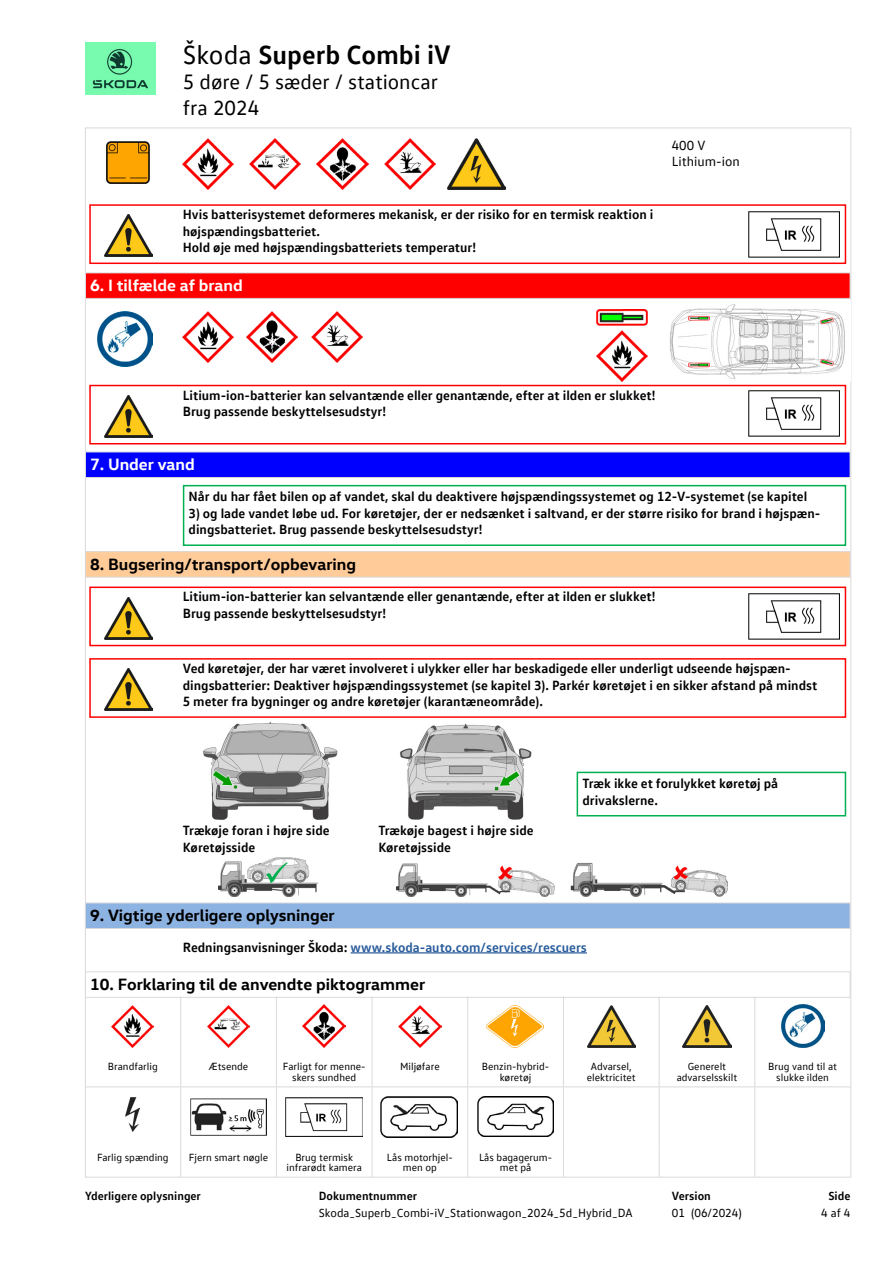
<style>
.page{position:relative;width:893px;height:1263px;background:#fff}
.page>*{position:absolute;margin:0;border:0;box-sizing:border-box;transform-origin:0 0}
.t1{font:700 27px "VW Text Office";color:#000}
.t2{font:21px/25.5px "VW Text Office";color:#000}
.t3{font:700 16.5px "VW Head Office";color:#000}
.t4{font:700 16.5px "VW Head Office";color:#fff}
.t5{font:700 13.5px/16.5px "VW Text Office";color:#000}
.t6{font:700 13.5px "VW Text Office";color:#275b9b}
.t7{font:13.5px/16.5px "VW Text Office";color:#000}
.t8{font:12px "VW Text Office";color:#000}
.t9{font:700 12px "VW Text Office";color:#000}
.t10{font:10.5px/10.5px "VW Text Office";color:#000;text-align:center}
.s1{font-weight:400}
.s2{color:#000}
</style>
<div class="page">
<img style="left:85px;top:43px;width:71px;height:52px">
<img style="left:104px;top:669px;width:48px;height:41px">
<div style="left:89px;top:658px;width:757px;height:60px;border:2px solid #f00"></div>
<div style="left:183px;top:485px;width:663px;height:61px;border:2px solid #00b050"></div>
<div style="left:577px;top:772px;width:269px;height:44px;border:2px solid #00b050"></div>
<img style="left:104px;top:395px;width:48px;height:42px">
<div style="left:89px;top:385px;width:757px;height:59px;border:2px solid #f00"></div>
<img style="left:748px;top:390px;width:92px;height:47px">
<img style="left:104px;top:597px;width:48px;height:42px">
<div style="left:89px;top:586px;width:757px;height:60px;border:2px solid #f00"></div>
<img style="left:748px;top:594px;width:92px;height:46px">
<div style="left:85px;top:273px;width:765px;height:25px;background:#f00"></div>
<div style="left:85px;top:272px;width:765px;height:27px;border:1px solid #dadada"></div>
<div style="left:85px;top:452px;width:765px;height:25px;background:#00f"></div>
<div style="left:85px;top:452px;width:765px;height:26px;border:1px solid #dadada"></div>
<div style="left:85px;top:552px;width:765px;height:25px;background:#fc9"></div>
<div style="left:85px;top:551px;width:765px;height:26px;border:1px solid #dadada"></div>
<div style="left:85px;top:971px;width:765px;height:27px;border:1px solid #dadada"></div>
<img style="left:97px;top:312px;width:55px;height:55px">
<img style="left:183px;top:312px;width:51px;height:51px">
<img style="left:247px;top:312px;width:51px;height:51px">
<img style="left:311px;top:312px;width:51px;height:51px">
<hr style="left:85px;top:128px;width:765px;height:1px;background:#dadada">
<hr style="left:85px;top:128px;width:1px;height:1049px;background:#dadada">
<hr style="left:850px;top:128px;width:1px;height:1049px;background:#dadada">
<img style="left:219px;top:857px;width:99px;height:39px">
<img style="left:396px;top:862px;width:331px;height:34px">
<div style="left:85px;top:903px;width:765px;height:25px;background:#8db3e2"></div>
<div style="left:85px;top:902px;width:765px;height:27px;border:1px solid #dadada"></div>
<hr style="left:351px;top:952px;width:236px;height:1px;background:#275b9b">
<img style="left:104px;top:215px;width:48px;height:42px">
<div style="left:89px;top:204px;width:757px;height:60px;border:2px solid #f00"></div>
<img style="left:183px;top:138px;width:51px;height:51px">
<img style="left:250px;top:138px;width:51px;height:51px">
<img style="left:317px;top:138px;width:51px;height:52px">
<img style="left:384px;top:138px;width:51px;height:51px">
<img style="left:448px;top:138px;width:58px;height:51px">
<img style="left:106px;top:142px;width:43px;height:41px">
<img style="left:748px;top:212px;width:92px;height:46px">
<img style="left:669px;top:304px;width:176px;height:75px">
<img style="left:596px;top:330px;width:51px;height:52px">
<img style="left:596px;top:309px;width:51px;height:16px">
<img style="left:203px;top:722px;width:135px;height:98px">
<img style="left:400px;top:723px;width:131px;height:97px">
<hr style="left:276px;top:1087px;width:1px;height:59px;background:#dadada">
<hr style="left:372px;top:1087px;width:1px;height:59px;background:#dadada">
<hr style="left:467px;top:1087px;width:1px;height:59px;background:#dadada">
<hr style="left:563px;top:1087px;width:1px;height:59px;background:#dadada">
<hr style="left:659px;top:1087px;width:1px;height:59px;background:#dadada">
<hr style="left:754px;top:1087px;width:1px;height:59px;background:#dadada">
<hr style="left:276px;top:1146px;width:1px;height:31px;background:#dadada">
<hr style="left:372px;top:1146px;width:1px;height:31px;background:#dadada">
<hr style="left:467px;top:1146px;width:1px;height:31px;background:#dadada">
<hr style="left:563px;top:1146px;width:1px;height:31px;background:#dadada">
<hr style="left:659px;top:1146px;width:1px;height:31px;background:#dadada">
<hr style="left:754px;top:1146px;width:1px;height:31px;background:#dadada">
<hr style="left:181px;top:1177px;width:95px;height:1px;background:#dadada">
<hr style="left:276px;top:1177px;width:96px;height:1px;background:#dadada">
<hr style="left:372px;top:1177px;width:96px;height:1px;background:#dadada">
<hr style="left:468px;top:1177px;width:95px;height:1px;background:#dadada">
<hr style="left:563px;top:1177px;width:96px;height:1px;background:#dadada">
<hr style="left:659px;top:1177px;width:96px;height:1px;background:#dadada">
<hr style="left:755px;top:1177px;width:95px;height:1px;background:#dadada">
<hr style="left:180px;top:996px;width:1px;height:60px;background:#dadada">
<hr style="left:276px;top:996px;width:1px;height:60px;background:#dadada">
<hr style="left:372px;top:996px;width:1px;height:60px;background:#dadada">
<hr style="left:467px;top:996px;width:1px;height:60px;background:#dadada">
<hr style="left:563px;top:996px;width:1px;height:60px;background:#dadada">
<hr style="left:659px;top:996px;width:1px;height:60px;background:#dadada">
<hr style="left:180px;top:1056px;width:1px;height:30px;background:#dadada">
<hr style="left:276px;top:1056px;width:1px;height:30px;background:#dadada">
<hr style="left:372px;top:1056px;width:1px;height:30px;background:#dadada">
<hr style="left:467px;top:1056px;width:1px;height:30px;background:#dadada">
<hr style="left:563px;top:1056px;width:1px;height:30px;background:#dadada">
<hr style="left:659px;top:1056px;width:1px;height:30px;background:#dadada">
<hr style="left:181px;top:1086px;width:95px;height:1px;background:#dadada">
<hr style="left:276px;top:1086px;width:96px;height:1px;background:#dadada">
<hr style="left:372px;top:1086px;width:96px;height:1px;background:#dadada">
<hr style="left:468px;top:1086px;width:95px;height:1px;background:#dadada">
<hr style="left:563px;top:1086px;width:96px;height:1px;background:#dadada">
<hr style="left:659px;top:1086px;width:96px;height:1px;background:#dadada">
<hr style="left:85px;top:1086px;width:96px;height:1px;background:#dadada">
<hr style="left:180px;top:1087px;width:1px;height:59px;background:#dadada">
<hr style="left:180px;top:1146px;width:1px;height:31px;background:#dadada">
<hr style="left:85px;top:1177px;width:96px;height:1px;background:#dadada">
<hr style="left:754px;top:996px;width:1px;height:60px;background:#dadada">
<hr style="left:754px;top:1056px;width:1px;height:30px;background:#dadada">
<hr style="left:755px;top:1086px;width:95px;height:1px;background:#dadada">
<img style="left:111px;top:1005px;width:43px;height:42px">
<img style="left:207px;top:1005px;width:43px;height:42px">
<img style="left:303px;top:1005px;width:42px;height:43px">
<img style="left:399px;top:1005px;width:42px;height:42px">
<img style="left:486px;top:1005px;width:57px;height:42px">
<img style="left:587px;top:1005px;width:48px;height:42px">
<img style="left:683px;top:1005px;width:48px;height:42px">
<img style="left:781px;top:1005px;width:43px;height:42px">
<img style="left:126px;top:1098px;width:13px;height:34px">
<img style="left:190px;top:1098px;width:77px;height:38px">
<img style="left:286px;top:1097px;width:76px;height:39px">
<img style="left:381px;top:1096px;width:76px;height:41px">
<img style="left:477px;top:1097px;width:77px;height:40px">
<h1 class="t1" style="left:183px;top:37px;width:269px"><span class="s1">Škoda</span> Superb Combi iV</h1>
<h2 class="t2" style="left:183px;top:69px;width:257px">5 døre / 5 sæder / stationcar fra 2024</h2>
<p class="t5" style="left:183px;top:206px;width:472px">Hvis batterisystemet deformeres mekanisk, er der risiko for en termisk reaktion i højspændingsbatteriet.<br>Hold øje med højspændingsbatteriets temperatur!</p>
<p class="t4" style="left:90px;top:275px;width:154px">6. I tilfælde af brand</p>
<p class="t7" style="left:672px;top:136px;width:69px">400 V<br>Lithium-ion</p>
<p class="t5" style="left:183px;top:386px;width:474px">Litium-ion-batterier kan selvantænde eller genantænde, efter at ilden er slukket!<br>Brug passende beskyttelsesudstyr!</p>
<p class="t4" style="left:90px;top:454px;width:106px">7. Under vand</p>
<p class="t5" style="left:189px;top:488px;width:620px">Når du har fået bilen op af vandet, skal du deaktivere højspændingssystemet og 12-V-systemet (se kapitel</p>
<p class="t5" style="left:189px;top:504px;width:633px">3) og lade vandet løbe ud. For køretøjer, der er nedsænket i saltvand, er der større risiko for brand i højspæn&shy;dingsbatteriet. Brug passende beskyttelsesudstyr!</p>
<p class="t3" style="left:90px;top:554px;width:268px">8. Bugsering/transport/opbevaring</p>
<p class="t5" style="left:183px;top:588px;width:474px">Litium-ion-batterier kan selvantænde eller genantænde, efter at ilden er slukket!<br>Brug passende beskyttelsesudstyr!</p>
<p class="t5" style="left:183px;top:659px;width:636px">Ved køretøjer, der har været involveret i ulykker eller har beskadigede eller underligt udseende højspæn&shy;dingsbatterier: Deaktiver højspændingssystemet (se kapitel 3). Parkér køretøjet i en sikker afstand på mindst<br>5 meter fra bygninger og andre køretøjer (karantæneområde).</p>
<p class="t5" style="left:183px;top:821px;width:148px">Trækøje foran i højre side<br>Køretøjsside</p>
<p class="t5" style="left:378px;top:821px;width:157px">Trækøje bagest i højre side<br>Køretøjsside</p>
<p class="t5" style="left:582px;top:774px;width:197px">Træk ikke et forulykket køretøj på drivakslerne.</p>
<p class="t3" style="left:90px;top:905px;width:246px">9. Vigtige yderligere oplysninger</p>
<p class="t6" style="left:183px;top:938px;width:406px"><span class="s2">Redningsanvisninger Škoda:</span> www.skoda-auto.com/services/rescuers</p>
<p class="t3" style="left:90px;top:974px;width:337px">10. Forklaring til de anvendte piktogrammer</p>
<p class="t10" style="left:108px;top:1061px;width:52px">Brandfarlig</p>
<p class="t10" style="left:209px;top:1061px;width:41px">Ætsende</p>
<p class="t10" style="left:283px;top:1061px;width:84px">Farligt for menne&shy;skers sundhed</p>
<p class="t10" style="left:400px;top:1061px;width:41px">Miljøfare</p>
<p class="t10" style="left:482px;top:1061px;width:69px">Benzin-hybrid&shy;køretøj</p>
<p class="t10" style="left:587px;top:1061px;width:50px">Advarsel, elektricitet</p>
<p class="t10" style="left:677px;top:1061px;width:62px">Generelt advarselsskilt</p>
<p class="t10" style="left:768px;top:1061px;width:70px">Brug vand til at slukke ilden</p>
<p class="t10" style="left:97px;top:1151px;width:73px">Farlig spænding</p>
<p class="t10" style="left:189px;top:1151px;width:81px">Fjern smart nøgle</p>
<p class="t10" style="left:286px;top:1151px;width:77px">Brug termisk infrarødt kamera</p>
<p class="t10" style="left:387px;top:1151px;width:67px">Lås motorhjel&shy;men op</p>
<p class="t10" style="left:479px;top:1151px;width:75px">Lås bagagerum&shy;met på</p>
<p class="t9" style="left:85px;top:1188px;width:117px">Yderligere oplysninger</p>
<p class="t9" style="left:319px;top:1188px;width:100px">Dokumentnummer</p>
<p class="t8" style="left:319px;top:1206px;width:315px">Skoda_Superb_Combi-iV_Stationwagon_2024_5d_Hybrid_DA</p>
<p class="t9" style="left:672px;top:1188px;width:40px">Version</p>
<p class="t8" style="left:672px;top:1206px;width:72px">01 (06/2024)</p>
<p class="t9" style="left:828px;top:1188px;width:24px">Side</p>
<p class="t8" style="left:821px;top:1206px;width:31px">4 af 4</p>
</div>
